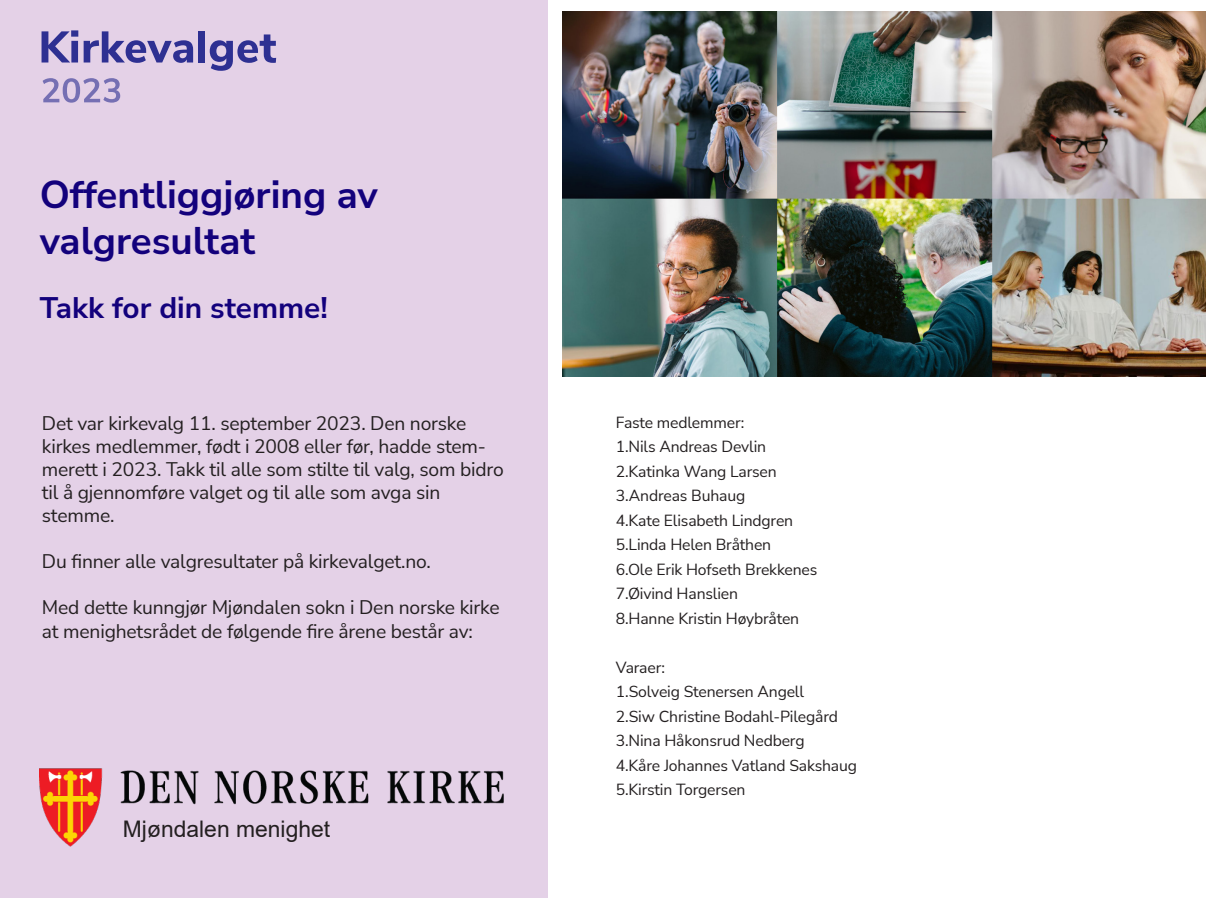
<style>
.page{position:relative;width:1221px;height:898px;background:#fff}
.page>*{position:absolute;margin:0;border:0;box-sizing:border-box;transform-origin:0 0}
.t1{font:700 38.5px/46.2px "Nunito Sans";color:#13017c}
.t2{font:700 29.75px "Nunito Sans";color:#13017c}
.t3{font:22.93px "Arial";color:#231f20}
.t4{font:19.25px/23.1px "Nunito Sans";letter-spacing:-.01em;color:#231f20}
.t5{font:15.75px "Nunito Sans";letter-spacing:-.01em;color:#231f20}
</style>
<div class="page">
<div style="left:0;top:0;width:547px;height:898px;background:#e4d1e7"></div>
<svg style="left:43px;top:78px;width:77px;height:25px"></svg>
<svg style="left:42px;top:30px;width:36px;height:33px"></svg>
<svg style="left:84px;top:31px;width:109px;height:32px"></svg>
<div style="left:198px;top:31px;width:7px;height:32px;background:#2e3092"></div>
<svg style="left:210px;top:34px;width:66px;height:37px"></svg>
<img style="left:563px;top:12px;width:642px;height:364px">
<img style="left:40px;top:768px;width:464px;height:78px">
<p class="t1" style="left:40px;top:170px;width:340px">Offentliggjøring av valgresultat</p>
<p class="t2" style="left:40px;top:287px;width:289px">Takk for din stemme!</p>
<p class="t4" style="left:42px;top:411px;width:463px">Det var kirkevalg 11. september 2023. Den norske kirkes medlemmer, født i 2008 eller før, hadde stem&shy;merett i 2023. Takk til alle som stilte til valg, som bidro til å gjennomføre valget og til alle som avga sin stemme.</p>
<p class="t4" style="left:42px;top:549px;width:390px">Du finner alle valgresultater på kirkevalget.no.</p>
<p class="t4" style="left:42px;top:595px;width:459px">Med dette kunngjør Mjøndalen sokn i Den norske kirke at menighetsrådet de følgende fire årene består av:</p>
<p class="t3" style="left:123px;top:813px;width:209px">Mjøndalen menighet</p>
<p class="t5" style="left:616px;top:411px;width:130px">Faste medlemmer:</p>
<p class="t5" style="left:616px;top:436px;width:152px">1.Nils Andreas Devlin</p>
<p class="t5" style="left:616px;top:460px;width:162px">2.Katinka Wang Larsen</p>
<p class="t5" style="left:616px;top:485px;width:131px">3.Andreas Buhaug</p>
<p class="t5" style="left:616px;top:509px;width:179px">4.Kate Elisabeth Lindgren</p>
<p class="t5" style="left:616px;top:534px;width:157px">5.Linda Helen Bråthen</p>
<p class="t5" style="left:616px;top:558px;width:203px">6.Ole Erik Hofseth Brekkenes</p>
<p class="t5" style="left:616px;top:583px;width:124px">7.Øivind Hanslien</p>
<p class="t5" style="left:616px;top:607px;width:185px">8.Hanne Kristin Høybråten</p>
<p class="t5" style="left:616px;top:656px;width:51px">Varaer:</p>
<p class="t5" style="left:616px;top:681px;width:190px">1.Solveig Stenersen Angell</p>
<p class="t5" style="left:616px;top:705px;width:223px">2.Siw Christine Bodahl-Pilegård</p>
<p class="t5" style="left:616px;top:730px;width:190px">3.Nina Håkonsrud Nedberg</p>
<p class="t5" style="left:616px;top:754px;width:243px">4.Kåre Johannes Vatland Sakshaug</p>
<p class="t5" style="left:616px;top:779px;width:131px">5.Kirstin Torgersen</p>
</div>
